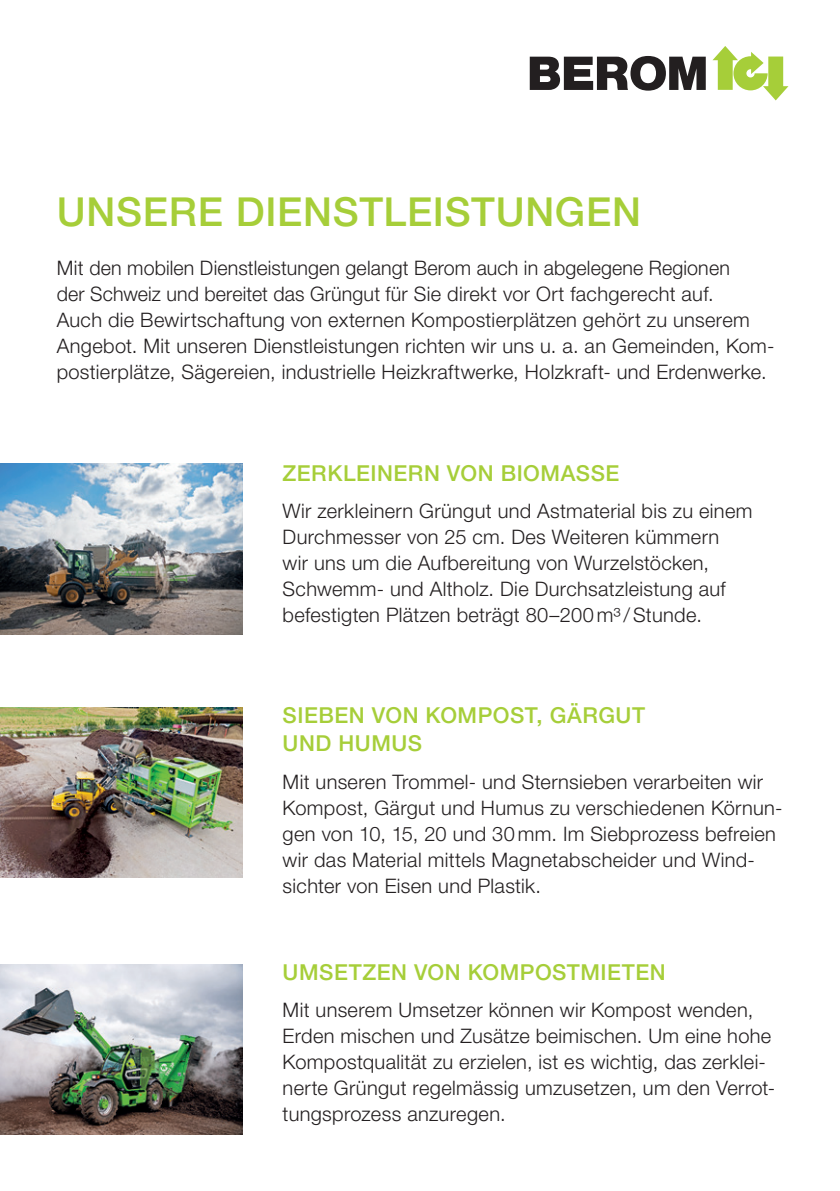
<style>
.page{position:relative;width:840px;height:1191px;background:#fff}
.page>*{position:absolute;margin:0;border:0;box-sizing:border-box;transform-origin:0 0}
.t1{font:500 40px "Helvetica Neue LT Std";letter-spacing:.02em;color:#a6ce39}
.t2{font:500 22px/28px "Helvetica Neue LT Std";letter-spacing:.025em;color:#a6ce39}
.t3{font:300 20px/26px "Helvetica Neue LT Std";letter-spacing:.015em;color:#231f20}
</style>
<div class="page">
<svg style="left:529px;top:56px;width:176px;height:35px"></svg>
<svg style="left:712px;top:46px;width:76px;height:54px"></svg>
<img style="left:0;top:464px;width:243px;height:170px">
<img style="left:0;top:707px;width:243px;height:170px">
<img style="left:0;top:964px;width:243px;height:170px">
<h1 class="t1" style="left:57px;top:188px;width:585px">UNSERE DIENSTLEISTUNGEN</h1>
<p class="t3" style="left:57px;top:254px;width:719px">Mit den mobilen Dienstleistungen gelangt Berom auch in abgelegene Regionen<br>der Schweiz und bereitet das Grüngut für Sie direkt vor Ort fachgerecht auf.<br>Auch die Bewirtschaftung von externen Kompostierplätzen gehört zu unserem Angebot. Mit unseren Dienstleistungen richten wir uns u. a. an Gemeinden, Kom&shy;postierplätze, Sägereien, industrielle Heizkraftwerke, Holzkraft- und Erdenwerke.</p>
<p class="t2" style="left:282px;top:458px;width:338px">ZERKLEINERN VON BIOMASSE</p>
<p class="t3" style="left:282px;top:497px;width:471px">Wir zerkleinern Grüngut und Astmaterial bis zu einem Durchmesser von 25 cm. Des Weiteren kümmern<br>wir uns um die Aufbereitung von Wurzelstöcken, Schwemm- und Altholz. Die Durchsatzleistung auf befestigten Plätzen beträgt 80–200 m³/Stunde.</p>
<p class="t2" style="left:282px;top:701px;width:364px">SIEBEN VON KOMPOST, GÄRGUT<br>UND HUMUS</p>
<p class="t3" style="left:282px;top:768px;width:501px">Mit unseren Trommel- und Sternsieben verarbeiten wir Kompost, Gärgut und Humus zu verschiedenen Körnun&shy;gen von 10, 15, 20 und 30 mm. Im Siebprozess befreien wir das Material mittels Magnetabscheider und Wind&shy;sichter von Eisen und Plastik.</p>
<p class="t2" style="left:282px;top:957px;width:384px">UMSETZEN VON KOMPOSTMIETEN</p>
<p class="t3" style="left:282px;top:996px;width:494px">Mit unserem Umsetzer können wir Kompost wenden, Erden mischen und Zusätze beimischen. Um eine hohe Kompostqualität zu erzielen, ist es wichtig, das zerklei&shy;nerte Grüngut regelmässig umzusetzen, um den Verrot&shy;tungsprozess anzuregen.</p>
</div>
